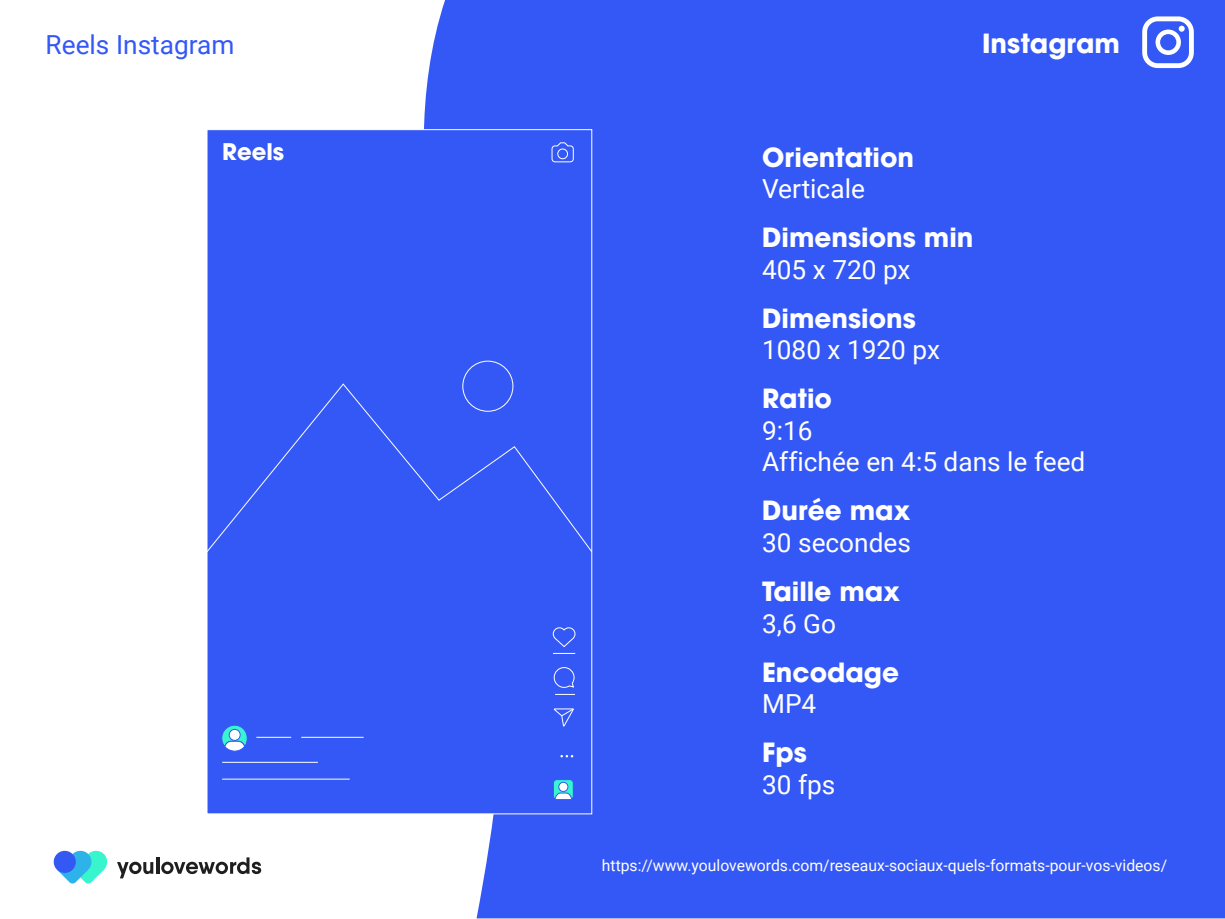
<style>
.page{position:relative;width:1225px;height:919px;background:#fff}
.page>*{position:absolute;margin:0;border:0;box-sizing:border-box;transform-origin:0 0}
.t1{font:26.25px/31.5px "Roboto";color:#fff}
.t2{font:700 26.25px "Avant Garde LT";color:#fff}
.t3{font:26.25px "Roboto";color:#3458f6}
.t4{font:700 22.75px "Avant Garde LT";color:#fff}
.t5{font:15.75px "Roboto";color:#fff}
</style>
<div class="page">
<div style="left:424px;top:0;width:801px;height:918px;background:#3458f6"></div>
<svg style="left:57px;top:870px;width:47px;height:14px"></svg>
<div style="left:85px;top:851px;width:22px;height:22px;background:#38f5ce;border-radius:50%"></div>
<div style="left:69px;top:851px;width:22px;height:22px;background:#2eb2ea;border-radius:50%"></div>
<div style="left:54px;top:851px;width:22px;height:22px;background:#3459f2;border-radius:50%"></div>
<svg style="left:117px;top:861px;width:36px;height:17px"></svg>
<hr style="left:156px;top:857px;width:3px;height:17px;background:#1e1e1e">
<svg style="left:161px;top:857px;width:100px;height:17px"></svg>
<svg style="left:1142px;top:16px;width:52px;height:52px"></svg>
<div style="left:207px;top:129px;width:385px;height:685px;background:#3458f6;border:1px solid #fff"></div>
<svg style="left:207px;top:383px;width:386px;height:170px"></svg>
<div style="left:462px;top:361px;width:51px;height:51px;border:1px solid #fff;border-radius:50%"></div>
<svg style="left:553px;top:708px;width:21px;height:19px"></svg>
<svg style="left:560px;top:755px;width:13px;height:2px"></svg>
<hr style="left:256px;top:737px;width:35px;height:1px;background:#fff">
<svg style="left:555px;top:694px;width:20px;height:1px"></svg>
<hr style="left:301px;top:737px;width:63px;height:1px;background:#fff">
<hr style="left:222px;top:762px;width:96px;height:1px;background:#fff">
<hr style="left:222px;top:778px;width:128px;height:1px;background:#fff">
<svg style="left:552px;top:627px;width:24px;height:27px"></svg>
<svg style="left:553px;top:667px;width:22px;height:21px"></svg>
<div style="left:553px;top:779px;width:20px;height:20px;background:#38f5cf;border-radius:4px"></div>
<div style="left:553px;top:779px;width:21px;height:21px;border:1px solid #3458f6;border-radius:4px"></div>
<svg style="left:554px;top:792px;width:19px;height:8px"></svg>
<div style="left:559px;top:782px;width:9px;height:9px;background:#fff;border-radius:50%"></div>
<div style="left:558px;top:782px;width:10px;height:10px;border:1px solid #3458f6;border-radius:50%"></div>
<svg style="left:551px;top:142px;width:23px;height:21px"></svg>
<div style="left:557px;top:149px;width:11px;height:10px;border:1px solid #fff;border-radius:50%"></div>
<svg style="left:222px;top:725px;width:25px;height:26px"></svg>
<div style="left:229px;top:729px;width:11px;height:11px;background:#fff;border-radius:50%"></div>
<div style="left:229px;top:729px;width:12px;height:12px;border:1px solid #3458f6;border-radius:50%"></div>
<p class="t3" style="left:46px;top:26px;width:190px">Reels Instagram</p>
<p class="t2" style="left:982px;top:27px;width:139px">Instagram</p>
<p class="t4" style="left:222px;top:137px;width:64px">Reels</p>
<p class="t2" style="left:762px;top:140px;width:154px">Orientation</p>
<p class="t1" style="left:762px;top:172px;width:104px">Verticale</p>
<p class="t2" style="left:762px;top:221px;width:213px">Dimensions min</p>
<p class="t1" style="left:762px;top:253px;width:150px">405 x 720 px</p>
<p class="t2" style="left:762px;top:301px;width:155px">Dimensions</p>
<p class="t1" style="left:762px;top:333px;width:179px">1080 x 1920 px</p>
<p class="t2" style="left:762px;top:382px;width:71px">Ratio</p>
<p class="t1" style="left:762px;top:414px;width:325px">9:16<br>Affichée en 4:5 dans le feed</p>
<p class="t2" style="left:762px;top:494px;width:150px">Durée max</p>
<p class="t1" style="left:762px;top:526px;width:150px">30 secondes</p>
<p class="t2" style="left:762px;top:574px;width:139px">Taille max</p>
<p class="t1" style="left:762px;top:606px;width:75px">3,6 Go</p>
<p class="t2" style="left:762px;top:655px;width:138px">Encodage</p>
<p class="t1" style="left:762px;top:687px;width:56px">MP4</p>
<p class="t2" style="left:762px;top:735px;width:46px">Fps</p>
<p class="t1" style="left:762px;top:767px;width:75px">30 fps</p>
<p class="t5" style="left:602px;top:854px;width:567px">https://www.youlovewords.com/reseaux-sociaux-quels-formats-pour-vos-videos/</p>
</div>
